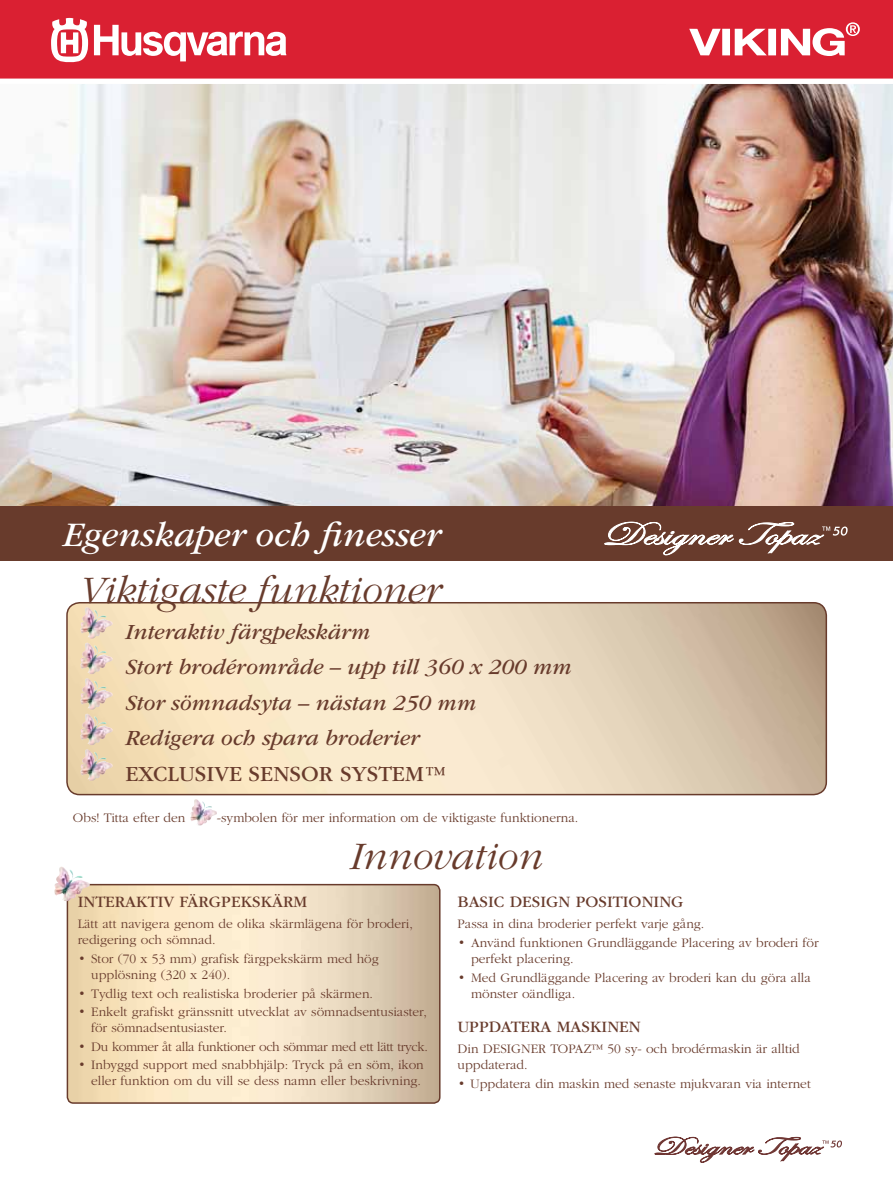
<style>
.page{position:relative;width:893px;height:1191px;background:#fff}
.page>*{position:absolute;margin:0;border:0;box-sizing:border-box;transform-origin:0 0}
.t1{font:italic 300 40.5px "ITC Garamond Std";color:#683b2c}
.t2{font:italic 35.7px "ITC Garamond Std";color:#fff}
.t3{font:italic 22.5px/35.5px "ITC Garamond Std";color:#683b2c}
.t4{font:16.5px "ITC Garamond Std";color:#683b2c}
.t5{font:300 13.5px/16.2px "ITC Garamond Std";color:#683b2c}
.t6{font:300 13.5px "ITC Garamond Std";letter-spacing:-.025em;color:#683b2c}
.s1{font-style:normal}
</style>
<div class="page">
<img style="left:0;top:84px;width:893px;height:422px">
<img style="left:67px;top:603px;width:759px;height:191px">
<div style="left:66px;top:602px;width:761px;height:193px;border:2px solid #683b2c;border-radius:13px"></div>
<img style="left:68px;top:884px;width:372px;height:219px">
<div style="left:67px;top:884px;width:374px;height:219px;border:2px solid #683b2c;border-radius:6px"></div>
<img style="left:80px;top:608px;width:33px;height:31px">
<img style="left:80px;top:643px;width:33px;height:31px">
<img style="left:80px;top:679px;width:33px;height:31px">
<img style="left:80px;top:714px;width:33px;height:31px">
<img style="left:80px;top:750px;width:33px;height:31px">
<img style="left:190px;top:799px;width:27px;height:26px">
<img style="left:54px;top:867px;width:36px;height:34px">
<div style="left:0;top:506px;width:893px;height:54px;background:#683b2c"></div>
<svg style="left:604px;top:522px;width:244px;height:33px"></svg>
<svg style="left:655px;top:1137px;width:187px;height:25px"></svg>
<div style="left:0;top:0;width:893px;height:80px;background:#da2032"></div>
<svg style="left:51px;top:18px;width:37px;height:44px"></svg>
<svg style="left:94px;top:25px;width:192px;height:36px"></svg>
<svg style="left:689px;top:22px;width:171px;height:34px"></svg>
<hr style="left:0;top:79px;width:893px;height:4px;background:#fff">
<h2 class="t2" style="left:63px;top:515px;width:379px">Egenskaper och finesser</h2>
<h1 class="t1" style="left:79px;top:568px;width:363px">Viktigaste funktioner</h1>
<h3 class="t3" style="left:125px;top:614px;width:448px">Interaktiv färgpekskärm<br>Stort brodérområde – upp till 360 x 200 mm<br>Stor sömnadsyta – nästan 250 mm<br>Redigera och spara broderier<br><span class="s1">EXCLUSIVE SENSOR SYSTEM</span>™</h3>
<p class="t5" style="left:73px;top:810px;width:114px">Obs! Titta efter den</p>
<p class="t5" style="left:217px;top:810px;width:363px">-symbolen för mer information om de viktigaste funktionerna.</p>
<h1 class="t1" style="left:350px;top:834px;width:194px">Innovation</h1>
<p class="t4" style="left:78px;top:893px;width:231px">INTERAKTIV FÄRGPEKSKÄRM</p>
<p class="t5" style="left:78px;top:915px;width:337px">Lätt att navigera genom de olika skärmlägena för broderi, redigering och sömnad.</p>
<p class="t5" style="left:91px;top:951px;width:289px;text-indent:-14px">• Stor (70 x 53 mm) grafisk färgpekskärm med hög upplösning (320 x 240).</p>
<p class="t5" style="left:78px;top:985px;width:297px">• Tydlig text och realistiska broderier på skärmen.</p>
<p class="t5" style="left:91px;top:1004px;width:337px;text-indent:-14px">• Enkelt grafiskt gränssnitt utvecklat av sömnadsentusiaster, för sömnadsentusiaster.</p>
<p class="t6" style="left:78px;top:1039px;width:352px">• Du kommer åt alla funktioner och sömmar med ett lätt tryck.</p>
<p class="t5" style="left:78px;top:1056px;width:348px;text-align:right">• Inbyggd support med snabbhjälp: Tryck på en söm, ikon eller funktion om du vill se dess namn eller beskrivning.</p>
<p class="t4" style="left:458px;top:893px;width:228px">BASIC DESIGN POSITIONING</p>
<p class="t5" style="left:458px;top:915px;width:248px">Passa in dina broderier perfekt varje gång.</p>
<p class="t5" style="left:471px;top:935px;width:349px;text-indent:-14px">• Använd funktionen Grundläggande Placering av broderi för perfekt placering.</p>
<p class="t5" style="left:471px;top:969px;width:341px;text-indent:-14px">• Med Grundläggande Placering av broderi kan du göra alla mönster oändliga.</p>
<p class="t4" style="left:458px;top:1018px;width:185px">UPPDATERA MASKINEN</p>
<p class="t5" style="left:458px;top:1040px;width:344px">Din DESIGNER TOPAZ™ 50 sy- och brodérmaskin är alltid uppdaterad.</p>
<p class="t5" style="left:458px;top:1076px;width:355px">• Uppdatera din maskin med senaste mjukvaran via internet</p>
</div>
